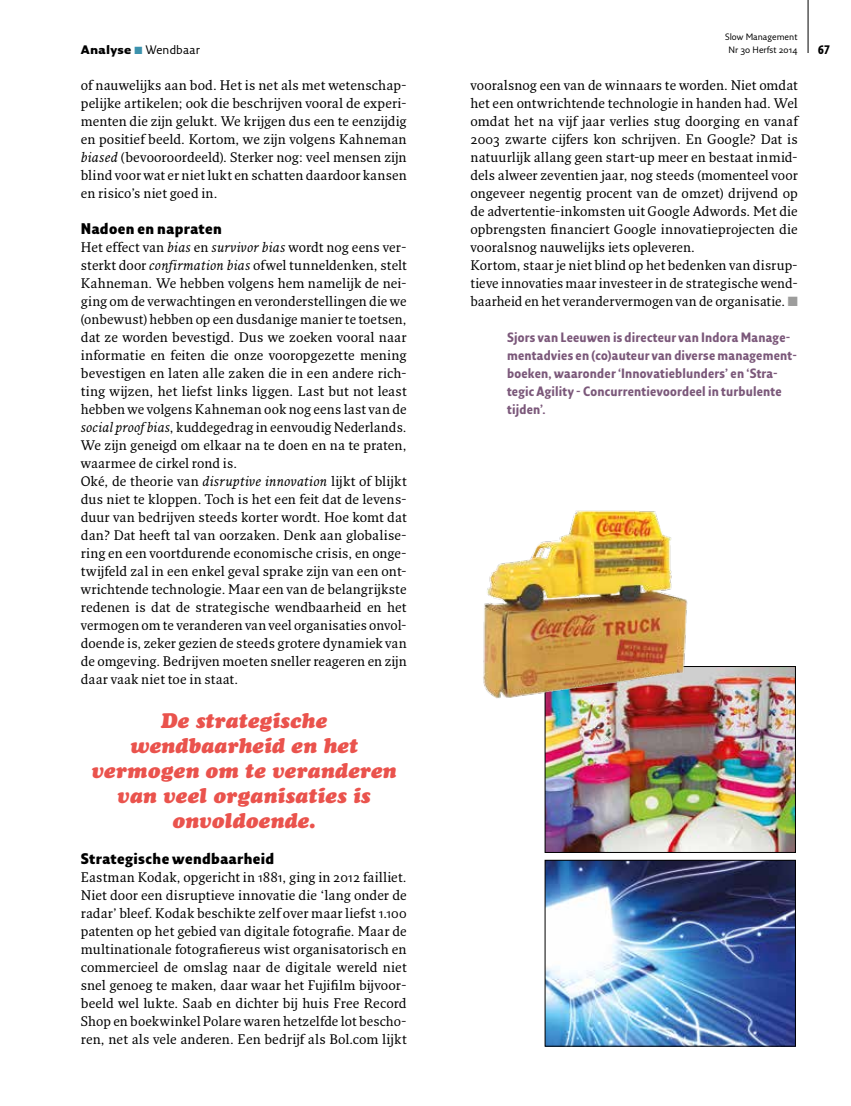
<style>
.page{position:relative;width:851px;height:1106px;background:#fff}
.page>*{position:absolute;margin:0;border:0;box-sizing:border-box;transform-origin:0 0}
.t1{font:italic 21px/25.2px "Cooper Black Std";color:#ea534d;text-align:center}
.t2{font:900 15px "Fresco Sans Con";letter-spacing:.025em;color:#000}
.t3{font:13.5px/18px "Fresco Std";color:#000}
.t4{font:700 13.2px/18px "Fresco Sans Con";letter-spacing:.015em;color:#7b587a}
.t5{font:12px "Fresco Sans Std";letter-spacing:.015em;color:#000}
.t6{font:700 12px "Fresco Sans Con";color:#000}
.t7{font:9px/13.5px "Fresco Sans Std";color:#000;text-align:center}
.s1{color:#9d9d9c}
.s2{font-weight:900}
.s3{color:#3c92ad}
.s4{font-style:italic}
</style>
<div class="page">
<img style="left:546px;top:668px;width:247px;height:182px">
<img style="left:483px;top:510px;width:206px;height:189px">
<img style="left:546px;top:862px;width:247px;height:182px">
<div style="left:544px;top:860px;width:251px;height:186px;border:1px solid #000"></div>
<hr style="left:807px;top:0;width:1px;height:53px;background:#000">
<p class="t7" style="left:725px;top:29px;width:74px">Slow Management<br>Nr 30 Herfst 2014</p>
<p class="t3" style="left:470px;top:76px;width:330px">vooralsnog een van de winnaars te worden. Niet omdat het een ontwrichtende technologie in handen had. Wel omdat het na vijf jaar verlies stug doorging en vanaf 2003 zwarte cijfers kon schrijven. En Google? Dat is natuurlijk allang geen start-up meer en bestaat inmid&shy;dels alweer zeventien jaar, nog steeds (momenteel voor ongeveer negentig procent van de omzet) drijvend op de advertentie-inkomsten uit Google Adwords. Met die opbrengsten financiert Google innovatieprojecten die vooralsnog nauwelijks iets opleveren.<br>Kortom, staar je niet blind op het bedenken van disrup&shy;tieve innovaties maar investeer in de strategische wend&shy;baarheid en het verandervermogen van de organisatie. <span class="s1">■</span></p>
<p class="t4" style="left:507px;top:328px;width:291px">Sjors van Leeuwen is directeur van Indora Manage&shy;mentadvies en (co)auteur van diverse management&shy;boeken, waaronder ‘Innovatieblunders’ en ‘Stra&shy;tegic Agility - Concurrentievoordeel in turbulente tijden’.</p>
<p class="t5" style="left:81px;top:42px;width:120px"><span class="s2">Analyse</span> <span class="s3">■</span> Wendbaar</p>
<p class="t6" style="left:818px;top:42px;width:13px">67</p>
<p class="t3" style="left:81px;top:76px;width:327px;text-align:justify">of nauwelijks aan bod. Het is net als met wetenschap&shy;pelijke artikelen; ook die beschrijven vooral de experi&shy;menten die zijn gelukt. We krijgen dus een te eenzijdig en positief beeld. Kortom, we zijn volgens Kahneman <span class="s4">biased</span> (bevooroordeeld). Sterker nog: veel mensen zijn blind voor wat er niet lukt en schatten daardoor kansen en risico’s niet goed in.</p>
<p class="t2" style="left:81px;top:219px;width:142px">Nadoen en napraten</p>
<p class="t3" style="left:81px;top:238px;width:327px">Het effect van <span class="s4">bias</span> en <span class="s4">survivor bias</span> wordt nog eens ver&shy;sterkt door <span class="s4">confirmation bias</span> ofwel tunneldenken, stelt Kahneman. We hebben volgens hem namelijk de nei&shy;ging om de verwachtingen en veronderstellingen die we (onbewust) hebben op een dusdanige manier te toetsen, dat ze worden bevestigd. Dus we zoeken vooral naar informatie en feiten die onze vooropgezette mening bevestigen en laten alle zaken die in een andere rich&shy;ting wijzen, het liefst links liggen. Last but not least hebben we volgens Kahneman ook nog eens last van de <span class="s4">social proof bias</span>, kuddegedrag in eenvoudig Nederlands.<br>We zijn geneigd om elkaar na te doen en na te praten, waarmee de cirkel rond is.<br>Oké, de theorie van <span class="s4">disruptive innovation</span> lijkt of blijkt dus niet te kloppen. Toch is het een feit dat de levens&shy;duur van bedrijven steeds korter wordt. Hoe komt dat dan? Dat heeft tal van oorzaken. Denk aan globalise&shy;ring en een voortdurende economische crisis, en onge&shy;twijfeld zal in een enkel geval sprake zijn van een ont&shy;wrichtende technologie. Maar een van de belangrijkste redenen is dat de strategische wendbaarheid en het vermogen om te veranderen van veel organisaties onvol&shy;doende is, zeker gezien de steeds grotere dynamiek van de omgeving. Bedrijven moeten sneller reageren en zijn daar vaak niet toe in staat.</p>
<h1 class="t1" style="left:91px;top:707px;width:306px">De strategische wendbaarheid en het vermogen om te veranderen van veel organisaties is onvoldoende.</h1>
<p class="t2" style="left:81px;top:849px;width:195px">Strategische wendbaarheid</p>
<p class="t3" style="left:81px;top:868px;width:327px;text-align:justify">Eastman Kodak, opgericht in 1881, ging in 2012 failliet.<br>Niet door een disruptieve innovatie die ‘lang onder de radar’ bleef. Kodak beschikte zelf over maar liefst 1.100 patenten op het gebied van digitale fotografie. Maar de multinationale fotografiereus wist organisatorisch en commercieel de omslag naar de digitale wereld niet snel genoeg te maken, daar waar het Fujifilm bijvoor&shy;beeld wel lukte. Saab en dichter bij huis Free Record Shop en boekwinkel Polare waren hetzelfde lot bescho&shy;ren, net als vele anderen. Een bedrijf als Bol.com lijkt</p>
</div>
